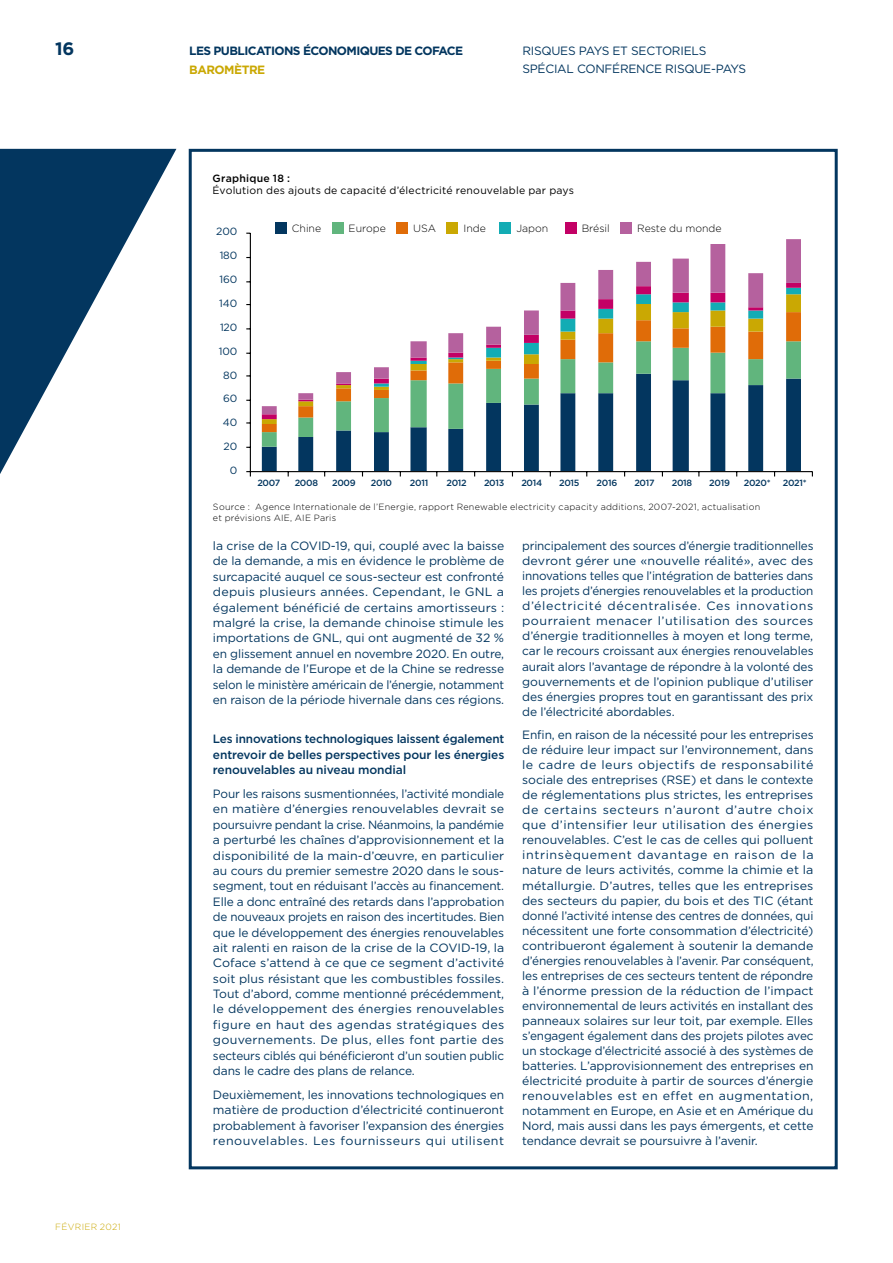
<style>
.page{position:relative;width:893px;height:1263px;background:#fff}
.page>*{position:absolute;margin:0;border:0;box-sizing:border-box;transform-origin:0 0}
.t1{font:700 18px "Gotham";color:#03365f}
.t2{font:12px/15px "Gotham";letter-spacing:-.01em;color:#03365f;text-align:justify}
.t3{font:500 12px/15.5px "Gotham";letter-spacing:-.01em;color:#03365f;text-align:justify}
.t4{font:700 12px "Gotham";letter-spacing:-.05em;color:#03365f}
.t5{font:700 12px "Gotham";letter-spacing:-.04em;color:#caa803}
.t6{font:10.5px "Gotham";letter-spacing:.02em;color:#000}
.t7{font:300 10.5px "Gotham";color:#000}
.t8{font:10.5px "Gotham";letter-spacing:-.02em;color:#03365f}
.t9{font:500 10.5px "Gotham";letter-spacing:.025em;color:#000}
.t10{font:300 9px/10.8px "Gotham";letter-spacing:.025em;color:#000}
.t11{font:500 9px "Gotham";letter-spacing:-.03em;color:#03365f}
.t12{font:300 9px "Gotham";letter-spacing:.03em;color:#caa803}
</style>
<div class="page">
<svg style="left:0;top:149px;width:176px;height:325px;fill:#03365f"></svg>
<div style="left:189px;top:149px;width:649px;height:1020px;border:3px solid #03365f"></div>
<svg style="left:262px;top:447px;width:539px;height:24px"></svg>
<svg style="left:262px;top:432px;width:539px;height:15px"></svg>
<svg style="left:262px;top:424px;width:539px;height:8px"></svg>
<svg style="left:262px;top:419px;width:539px;height:5px"></svg>
<svg style="left:262px;top:414px;width:539px;height:5px"></svg>
<svg style="left:262px;top:239px;width:539px;height:175px"></svg>
<hr style="left:250px;top:233px;width:1px;height:239px;background:#000">
<hr style="left:250px;top:471px;width:562px;height:1px;background:#000">
<svg style="left:246px;top:471px;width:5px;height:5px"></svg>
<div style="left:275px;top:222px;width:12px;height:12px;background:#03365f"></div>
<div style="left:332px;top:222px;width:11px;height:12px;background:#61b57d"></div>
<div style="left:396px;top:222px;width:12px;height:12px;background:#e06c08"></div>
<div style="left:447px;top:222px;width:11px;height:12px;background:#caa803"></div>
<div style="left:499px;top:222px;width:12px;height:12px;background:#13acb4"></div>
<div style="left:565px;top:222px;width:11px;height:12px;background:#c30065"></div>
<div style="left:620px;top:222px;width:12px;height:12px;background:#b5619e"></div>
<h1 class="t1" style="left:55px;top:37px;width:21px">16</h1>
<p class="t2" style="left:522px;top:43px;width:185px">RISQUES PAYS ET SECTORIELS</p>
<p class="t5" style="left:189px;top:62px;width:78px">BAROMÈTRE</p>
<p class="t2" style="left:522px;top:61px;width:225px">SPÉCIAL CONFÉRENCE RISQUE-PAYS</p>
<p class="t4" style="left:189px;top:43px;width:275px">LES PUBLICATIONS ÉCONOMIQUES DE COFACE</p>
<p class="t9" style="left:213px;top:171px;width:79px">Graphique 18 :</p>
<p class="t6" style="left:213px;top:184px;width:363px">Évolution des ajouts de capacité d’électricité renouvelable par pays</p>
<p class="t8" style="left:216px;top:225px;width:22px">200</p>
<p class="t8" style="left:220px;top:249px;width:19px">180</p>
<p class="t8" style="left:220px;top:273px;width:19px">160</p>
<p class="t8" style="left:219px;top:296px;width:19px">140</p>
<p class="t8" style="left:220px;top:320px;width:19px">120</p>
<p class="t8" style="left:219px;top:344px;width:20px">100</p>
<p class="t8" style="left:223px;top:368px;width:15px">80</p>
<p class="t8" style="left:223px;top:392px;width:16px">60</p>
<p class="t8" style="left:223px;top:416px;width:16px">40</p>
<p class="t8" style="left:224px;top:440px;width:15px">20</p>
<p class="t8" style="left:230px;top:464px;width:9px">0</p>
<p class="t7" style="left:292px;top:221px;width:31px">Chine</p>
<p class="t7" style="left:349px;top:221px;width:39px">Europe</p>
<p class="t7" style="left:413px;top:221px;width:24px">USA</p>
<p class="t7" style="left:464px;top:221px;width:24px">Inde</p>
<p class="t7" style="left:516px;top:221px;width:33px">Japon</p>
<p class="t7" style="left:582px;top:221px;width:30px">Brésil</p>
<p class="t7" style="left:637px;top:221px;width:86px">Reste du monde</p>
<p class="t11" style="left:257px;top:477px;width:24px">2007</p>
<p class="t11" style="left:295px;top:477px;width:25px">2008</p>
<p class="t11" style="left:332px;top:477px;width:25px">2009</p>
<p class="t11" style="left:371px;top:477px;width:23px">2010</p>
<p class="t11" style="left:410px;top:477px;width:20px">2011</p>
<p class="t11" style="left:446px;top:477px;width:22px">2012</p>
<p class="t11" style="left:484px;top:477px;width:22px">2013</p>
<p class="t11" style="left:521px;top:477px;width:22px">2014</p>
<p class="t11" style="left:559px;top:477px;width:22px">2015</p>
<p class="t11" style="left:597px;top:477px;width:22px">2016</p>
<p class="t11" style="left:634px;top:477px;width:22px">2017</p>
<p class="t11" style="left:672px;top:477px;width:22px">2018</p>
<p class="t11" style="left:709px;top:477px;width:22px">2019</p>
<p class="t11" style="left:744px;top:477px;width:28px">2020*</p>
<p class="t11" style="left:783px;top:477px;width:25px">2021*</p>
<p class="t10" style="left:213px;top:501px;width:549px">Source : Agence Internationale de l’Energie, rapport Renewable electricity capacity additions, 2007-2021, actualisation et prévisions AIE, AIE Paris</p>
<p class="t12" style="left:55px;top:1221px;width:67px">FÉVRIER 2021</p>
<p class="t2" style="left:213px;top:538px;width:293px;line-height:15.5px">la crise de la COVID-19, qui, couplé avec la baisse de la demande, a mis en évidence le problème de surcapacité auquel ce sous-secteur est confronté depuis plusieurs années. Cependant, le GNL a également bénéficié de certains amortisseurs : malgré la crise, la demande chinoise stimule les importations de GNL, qui ont augmenté de 32 % en glissement annuel en novembre 2020. En outre, la demande de l’Europe et de la Chine se redresse selon le ministère américain de l’énergie, notamment en raison de la période hivernale dans ces régions.</p>
<p class="t3" style="left:213px;top:731px;width:293px">Les innovations technologiques laissent également entrevoir de belles perspectives pour les énergies renouvelables au niveau mondial</p>
<p class="t2" style="left:213px;top:786px;width:293px;line-height:15.5px">Pour les raisons susmentionnées, l’activité mondiale en matière d’énergies renouvelables devrait se poursuivre pendant la crise. Néanmoins, la pandémie a perturbé les chaînes d’approvisionnement et la disponibilité de la main-d’œuvre, en particulier au cours du premier semestre 2020 dans le sous&shy;segment, tout en réduisant l’accès au financement.<br>Elle a donc entraîné des retards dans l’approbation de nouveaux projets en raison des incertitudes. Bien que le développement des énergies renouvelables ait ralenti en raison de la crise de la COVID-19, la Coface s’attend à ce que ce segment d’activité soit plus résistant que les combustibles fossiles.<br>Tout d’abord, comme mentionné précédemment, le développement des énergies renouvelables figure en haut des agendas stratégiques des gouvernements. De plus, elles font partie des secteurs ciblés qui bénéficieront d’un soutien public dans le cadre des plans de relance.</p>
<p class="t2" style="left:213px;top:1087px;width:293px;line-height:15.5px">Deuxièmement, les innovations technologiques en matière de production d’électricité continueront probablement à favoriser l’expansion des énergies renouvelables. Les fournisseurs qui utilisent</p>
<p class="t2" style="left:522px;top:538px;width:293px">principalement des sources d’énergie traditionnelles devront gérer une «nouvelle réalité», avec des innovations telles que l’intégration de batteries dans les projets d’énergies renouvelables et la production d’électricité décentralisée. Ces innovations pourraient menacer l’utilisation des sources d’énergie traditionnelles à moyen et long terme, car le recours croissant aux énergies renouvelables aurait alors l’avantage de répondre à la volonté des gouvernements et de l’opinion publique d’utiliser des énergies propres tout en garantissant des prix de l’électricité abordables.</p>
<p class="t2" style="left:522px;top:727px;width:293px">Enfin, en raison de la nécessité pour les entreprises de réduire leur impact sur l’environnement, dans le cadre de leurs objectifs de responsabilité sociale des entreprises (RSE) et dans le contexte de réglementations plus strictes, les entreprises de certains secteurs n’auront d’autre choix que d’intensifier leur utilisation des énergies renouvelables. C’est le cas de celles qui polluent intrinsèquement davantage en raison de la nature de leurs activités, comme la chimie et la métallurgie. D’autres, telles que les entreprises des secteurs du papier, du bois et des TIC (étant donné l’activité intense des centres de données, qui nécessitent une forte consommation d’électricité) contribueront également à soutenir la demande d’énergies renouvelables à l’avenir. Par conséquent, les entreprises de ces secteurs tentent de répondre à l’énorme pression de la réduction de l’impact environnemental de leurs activités en installant des panneaux solaires sur leur toit, par exemple. Elles s’engagent également dans des projets pilotes avec un stockage d’électricité associé à des systèmes de batteries. L’approvisionnement des entreprises en électricité produite à partir de sources d’énergie renouvelables est en effet en augmentation, notamment en Europe, en Asie et en Amérique du Nord, mais aussi dans les pays émergents, et cette tendance devrait se poursuivre à l’avenir.</p>
</div>
